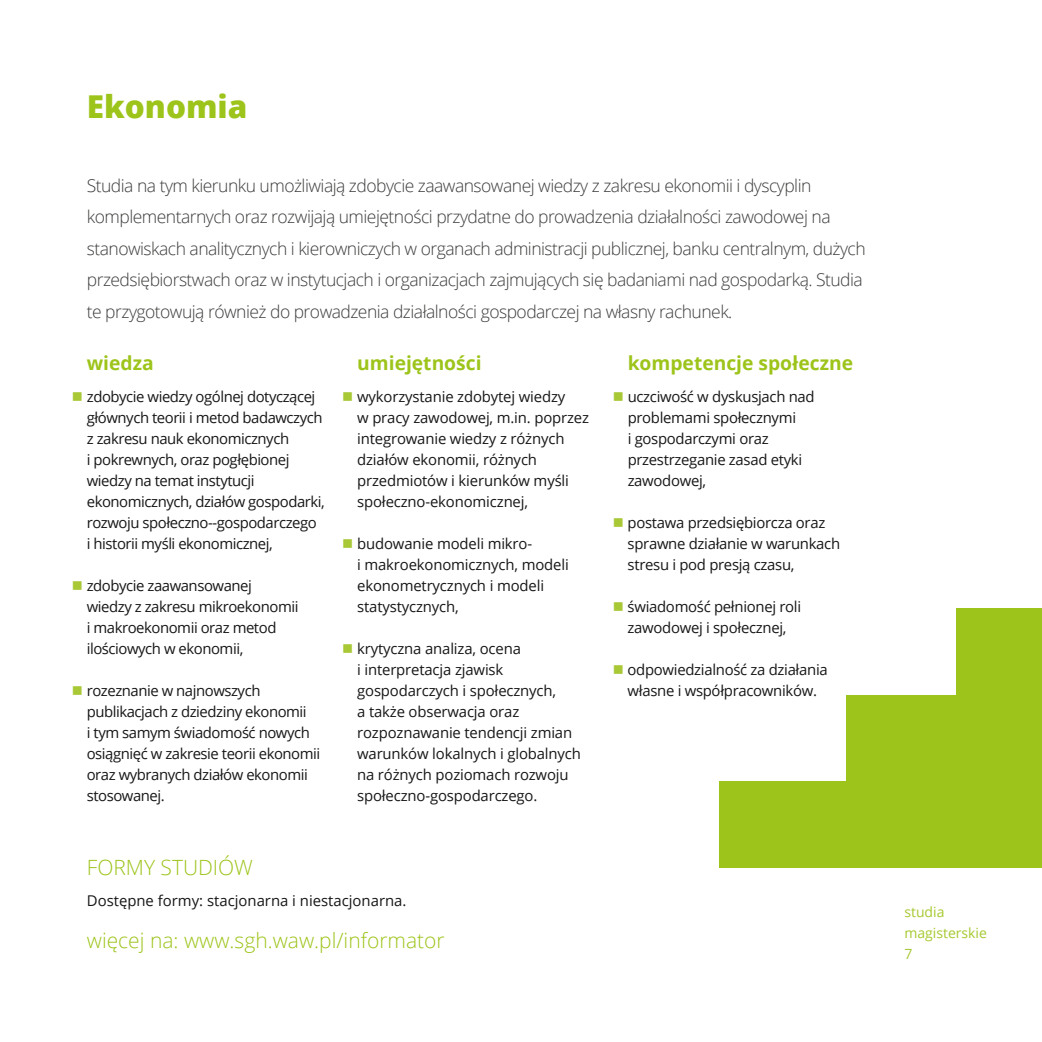
<style>
.page{position:relative;width:1042px;height:1042px;background:#fff}
.page>*{position:absolute;margin:0;border:0;box-sizing:border-box;transform-origin:0 0}
.t1{font:800 31.5px "Open Sans";color:#9dc41a}
.t2{font:300 21px "Open Sans";color:#9dc41a}
.t3{font:700 19.25px "Open Sans";color:#9dc41a}
.t4{font:300 17.5px/31.5px "Open Sans";letter-spacing:-.03em;color:#3c3c3b}
.t5{font:14.88px/21px "Open Sans";letter-spacing:-.02em;color:#171717}
.t6{font:14.88px "Open Sans";color:#171717}
.t7{font:14px/21px "Open Sans";color:#a6c92f}
.t8{font:14px "Open Sans";color:#a7c839}
</style>
<div class="page">
<div style="left:720px;top:781px;width:322px;height:87px;background:#9dc41a"></div>
<div style="left:846px;top:694px;width:196px;height:87px;background:#9dc41a"></div>
<div style="left:956px;top:608px;width:86px;height:86px;background:#9dc41a"></div>
<h1 class="t1" style="left:87px;top:83px;width:162px">Ekonomia</h1>
<p class="t4" style="left:87px;top:169px;width:780px">Studia na tym kierunku umożliwiają zdobycie zaawansowanej wiedzy z zakresu ekonomii i dyscyplin komplementarnych oraz rozwijają umiejętności przydatne do prowadzenia działalności zawodowej na stanowiskach analitycznych i kierowniczych w organach administracji publicznej, banku centralnym, dużych przedsiębiorstwach oraz w instytucjach i organizacjach zajmujących się badaniami nad gospodarką. Studia te przygotowują również do prowadzenia działalności gospodarczej na własny rachunek.</p>
<p class="t3" style="left:87px;top:350px;width:68px">wiedza</p>
<p class="t3" style="left:357px;top:350px;width:126px">umiejętności</p>
<p class="t5" style="left:87px;top:386px;width:239px">zdobycie wiedzy ogólnej dotyczącej głównych teorii i metod badawczych z zakresu nauk ekonomicznych<br>i pokrewnych, oraz pogłębionej wiedzy na temat instytucji ekonomicznych, działów gospodarki, rozwoju społeczno--gospodarczego<br>i historii myśli ekonomicznej,</p>
<p class="t5" style="left:87px;top:575px;width:213px">zdobycie zaawansowanej wiedzy z zakresu mikroekonomii i makroekonomii oraz metod ilościowych w ekonomii,</p>
<p class="t5" style="left:87px;top:680px;width:235px">rozeznanie w najnowszych publikacjach z dziedziny ekonomii<br>i tym samym świadomość nowych osiągnięć w zakresie teorii ekonomii oraz wybranych działów ekonomii stosowanej.</p>
<p class="t5" style="left:357px;top:386px;width:233px">wykorzystanie zdobytej wiedzy<br>w pracy zawodowej, m.in. poprzez integrowanie wiedzy z różnych działów ekonomii, różnych przedmiotów i kierunków myśli społeczno-ekonomicznej,</p>
<p class="t5" style="left:357px;top:533px;width:213px">budowanie modeli mikro-<br>i makroekonomicznych, modeli ekonometrycznych i modeli statystycznych,</p>
<p class="t5" style="left:357px;top:638px;width:225px">krytyczna analiza, ocena<br>i interpretacja zjawisk gospodarczych i społecznych,<br>a także obserwacja oraz rozpoznawanie tendencji zmian warunków lokalnych i globalnych na różnych poziomach rozwoju społeczno-gospodarczego.</p>
<h2 class="t2" style="left:87px;top:852px;width:168px">FORMY STUDIÓW</h2>
<p class="t6" style="left:87px;top:890px;width:321px">Dostępne formy: stacjonarna i niestacjonarna.</p>
<h2 class="t2" style="left:87px;top:926px;width:359px">więcej na: www.sgh.waw.pl/informator</h2>
<p class="t3" style="left:628px;top:350px;width:227px">kompetencje społeczne</p>
<p class="t5" style="left:628px;top:386px;width:189px">uczciwość w dyskusjach nad problemami społecznymi<br>i gospodarczymi oraz przestrzeganie zasad etyki zawodowej,</p>
<p class="t5" style="left:627px;top:512px;width:214px">postawa przedsiębiorcza oraz sprawne działanie w warunkach stresu i pod presją czasu,</p>
<p class="t5" style="left:627px;top:596px;width:175px">świadomość pełnionej roli zawodowej i społecznej,</p>
<p class="t5" style="left:627px;top:659px;width:202px">odpowiedzialność za działania własne i współpracowników.</p>
<p class="t7" style="left:904px;top:900px;width:84px">studia magisterskie</p>
<p class="t8" style="left:904px;top:944px;width:10px">7</p>
</div>
